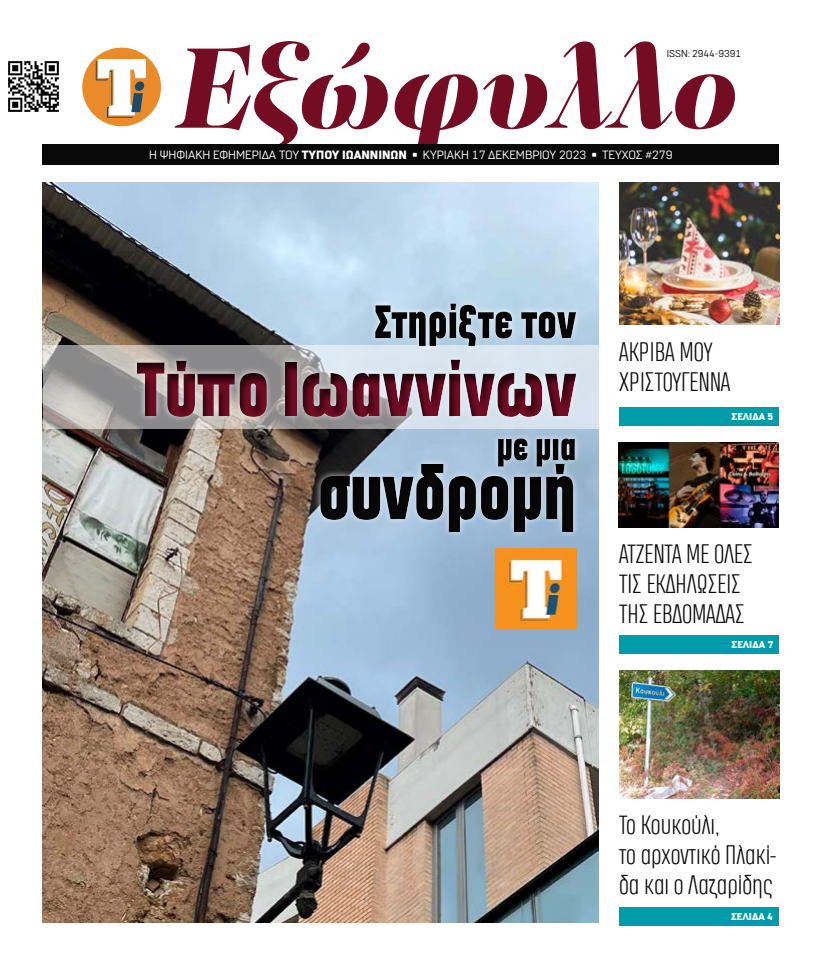
<style>
.page{position:relative;width:823px;height:964px;background:#fff}
.page>*{position:absolute;margin:0;border:0;box-sizing:border-box;transform-origin:0 0}
.t1{font:italic 900 117.3px "PF Regal Display Pro";color:#740c24}
.t2{font:800 72px "Heading Pro";color:#740c24}
.t3{font:300 25px/30px "Heading Pro";color:#090909}
.t4{font:12px "Normative Pro";color:#fff}
.t5{font:900 10px "Normative Pro";color:#fff}
.t6{font:10px "Normative Pro";color:#090909}
.s1{font-weight:900}
</style>
<div class="page">
<div style="left:43px;top:144px;width:735px;height:21px;background:#090909"></div>
<img style="left:8px;top:61px;width:51px;height:51px">
<div style="left:82px;top:48px;width:79px;height:78px;background:#ea8b2b;border-radius:50%"></div>
<svg style="left:96px;top:59px;width:50px;height:59px"></svg>
<img style="left:43px;top:183px;width:555px;height:739px">
<svg style="left:44px;top:345px;width:58px;height:84px;background:#adaba8"></svg>
<div style="left:102px;top:293px;width:557px;height:261px;background:#090909;opacity:.75"></div>
<img style="left:495px;top:548px;width:81px;height:81px">
<div style="left:618px;top:635px;width:160px;height:18px;background:#009ca9"></div>
<div style="left:618px;top:407px;width:160px;height:18px;background:#009ca9"></div>
<div style="left:618px;top:907px;width:160px;height:19px;background:#009ca9"></div>
<img style="left:618px;top:443px;width:160px;height:84px">
<img style="left:619px;top:670px;width:159px;height:128px">
<img style="left:618px;top:183px;width:160px;height:142px">
<h1 class="t1" style="left:176px;top:16px;width:563px">Εξώφυλλο</h1>
<p class="t6" style="left:666px;top:48px;width:76px">ISSN: 2944-9391</p>
<p class="t4" style="left:149px;top:148px;width:524px">Η ΨΗΦΙΑΚΗ ΕΦΗΜΕΡΙΔΑ ΤΟΥ <span class="s1">ΤΥΠΟΥ ΙΩΑΝΝΙΝΩΝ</span> ◾ ΚΥΡΙΑΚΗ 17 ΔΕΚΕΜΒΡΙΟΥ 2023 ◾ ΤΕΥΧΟΣ #279</p>
<h2 class="t2" style="left:136px;top:344px;width:441px">Τύπο Ιωαννίνων</h2>
<p class="t3" style="left:618px;top:338px;width:113px">ΑΚΡΙΒΑ ΜΟΥ<br>ΧΡΙΣΤΟΥΓΕΝΝΑ</p>
<p class="t5" style="left:731px;top:410px;width:43px">ΣΕΛΙΔA 5</p>
<p class="t3" style="left:618px;top:540px;width:135px">ΑΤΖΕΝΤΑ ΜΕ ΟΛΕΣ<br>ΤΙΣ ΕΚΔΗΛΩΣΕΙΣ<br>ΤΗΣ ΕΒΔΟΜΑΔΑΣ</p>
<p class="t5" style="left:731px;top:638px;width:43px">ΣΕΛΙΔA 7</p>
<p class="t3" style="left:618px;top:811px;width:158px">Το Κουκούλι,<br>το αρχοντικό Πλακί&shy;δα και ο Λαζαρίδης</p>
<p class="t5" style="left:730px;top:910px;width:43px">ΣΕΛΙΔA 4</p>
</div>
